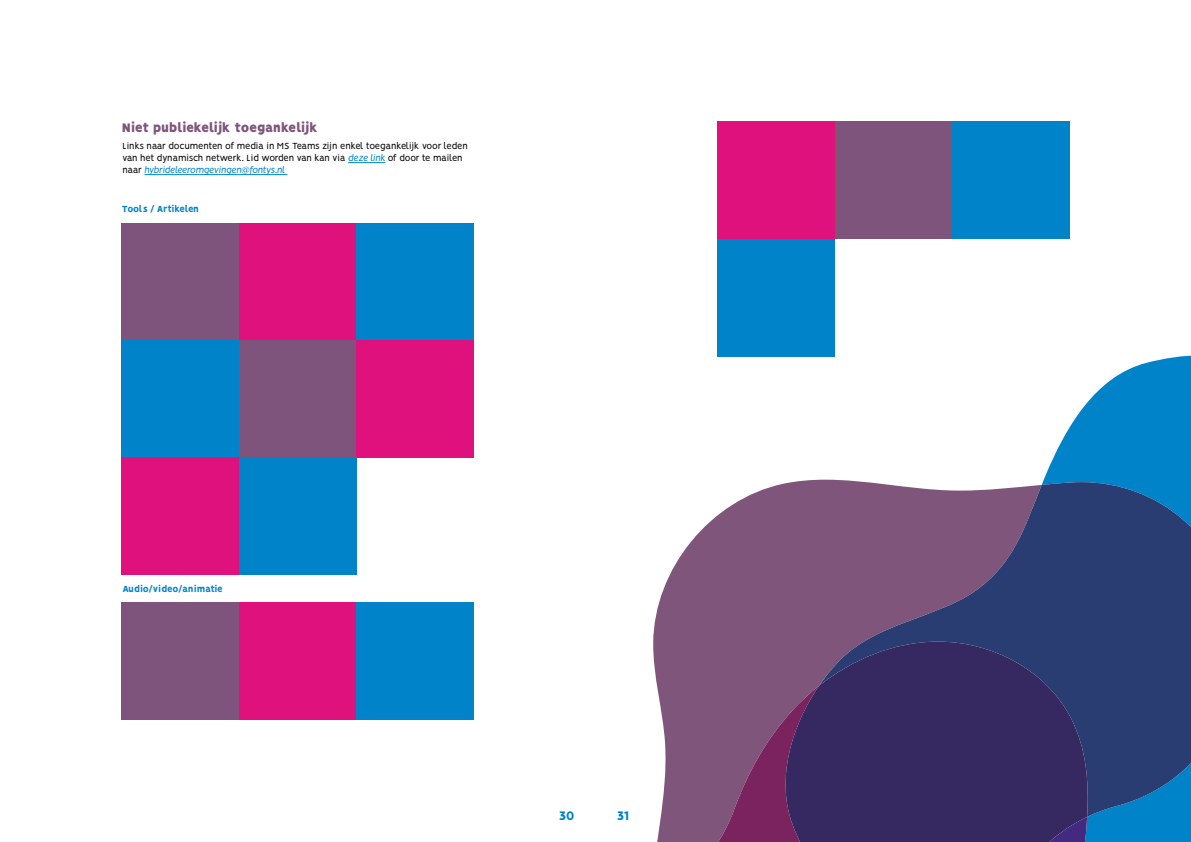
<style>
.page{position:relative;width:1191px;height:842px;background:#fff}
.page>*{position:absolute;margin:0;border:0;box-sizing:border-box;transform-origin:0 0}
.t1{font:900 14px "Vision";letter-spacing:-.02em;color:#7f547c}
.t2{font:800 14px "Vision";color:#0083c9}
.t3{font:10px/12px "Vision";letter-spacing:-.02em;color:#000}
.t4{font:800 10px "Vision";letter-spacing:-.02em;color:#0083c8}
.s1{font-style:italic;color:#0083c9}
</style>
<div class="page">
<hr style="left:348px;top:162px;width:37px;height:1px;background:#0083c9">
<hr style="left:144px;top:174px;width:143px;height:1px;background:#0083c9">
<div style="left:239px;top:223px;width:117px;height:117px;background:#df117d"></div>
<div style="left:356px;top:223px;width:117px;height:117px;background:#0083c8"></div>
<div style="left:122px;top:223px;width:117px;height:117px;background:#7f547c"></div>
<div style="left:239px;top:340px;width:117px;height:117px;background:#7f547c"></div>
<div style="left:122px;top:340px;width:117px;height:117px;background:#0083c8"></div>
<div style="left:356px;top:340px;width:117px;height:117px;background:#df117d"></div>
<div style="left:239px;top:458px;width:117px;height:117px;background:#0083c8"></div>
<div style="left:122px;top:458px;width:117px;height:117px;background:#df117d"></div>
<div style="left:239px;top:603px;width:117px;height:117px;background:#df117d"></div>
<div style="left:356px;top:603px;width:117px;height:117px;background:#0083c8"></div>
<div style="left:122px;top:603px;width:117px;height:117px;background:#7f547c"></div>
<div style="left:834px;top:122px;width:118px;height:117px;background:#7f547c"></div>
<div style="left:952px;top:122px;width:117px;height:117px;background:#0083c9"></div>
<div style="left:717px;top:122px;width:117px;height:117px;background:#df117d"></div>
<div style="left:717px;top:239px;width:117px;height:117px;background:#0083c8"></div>
<svg style="left:1043px;top:355px;width:148px;height:487px;fill:#0083c8"></svg>
<svg style="left:653px;top:480px;width:211px;height:206px;fill:#80557c"></svg>
<svg style="left:819px;top:482px;width:372px;height:335px;fill:#293d72"></svg>
<svg style="left:657px;top:686px;width:118px;height:156px;fill:#80557c"></svg>
<svg style="left:775px;top:642px;width:314px;height:200px;fill:#362861"></svg>
<h1 class="t1" style="left:122px;top:119px;width:197px">Niet publiekelijk toegankelijk</h1>
<p class="t3" style="left:122px;top:140px;width:347px">Links naar documenten of media in MS Teams zijn enkel toegankelijk voor leden van het dynamisch netwerk. Lid worden van kan via <span class="s1">deze link</span> of door te mailen naar <span class="s1">hybrideleeromgevingen@fontys.nl</span></p>
<p class="t4" style="left:122px;top:202px;width:79px">Tools / Artikelen</p>
<p class="t4" style="left:122px;top:583px;width:102px">Audio/video/animatie</p>
<h1 class="t2" style="left:559px;top:807px;width:17px">30</h1>
<h1 class="t2" style="left:617px;top:807px;width:14px">31</h1>
</div>
